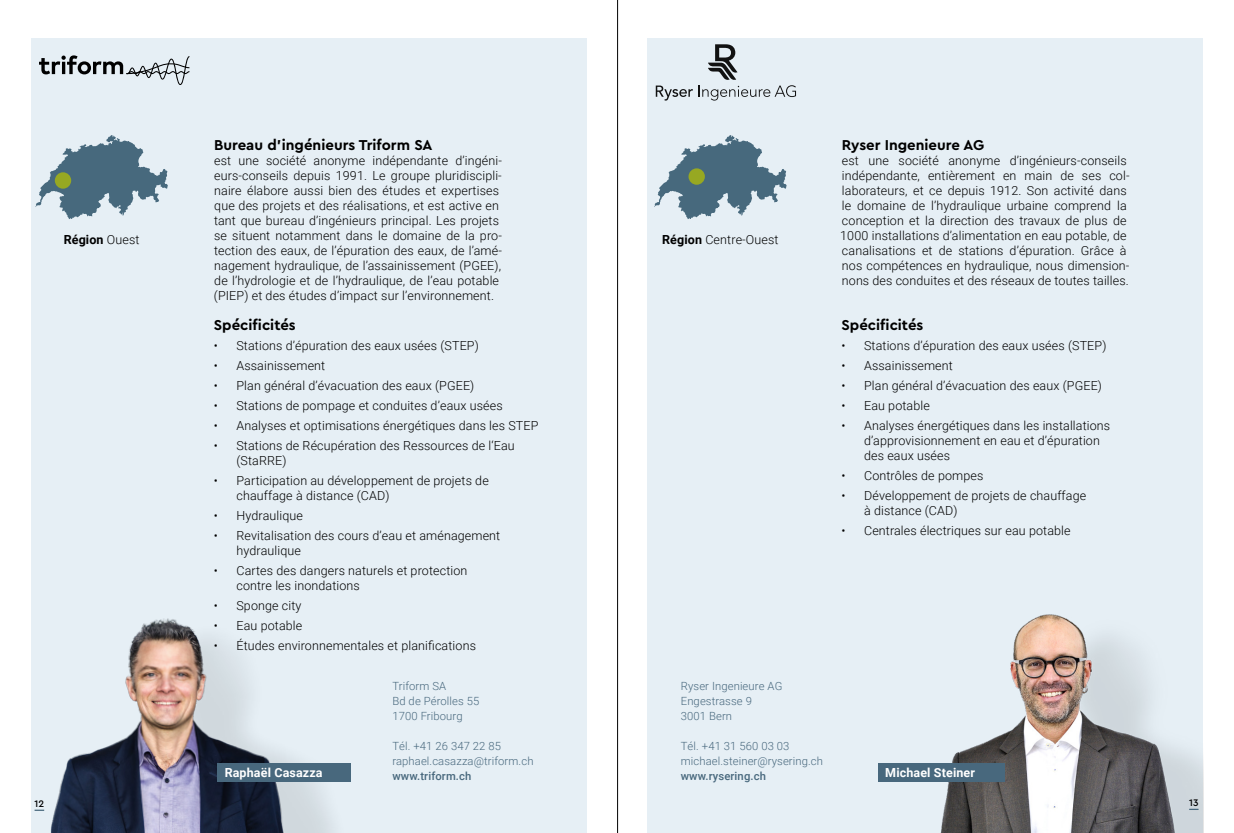
<style>
.page{position:relative;width:1234px;height:833px;background:#fff}
.page>*{position:absolute;margin:0;border:0;box-sizing:border-box;transform-origin:0 0}
.t1{font:700 15px "Cera PRO";color:#000}
.t2{font:300 12.5px/15px "Roboto";letter-spacing:.01em;color:#000}
.t3{font:700 12.5px "Roboto";letter-spacing:.01em;color:#fff}
.t4{font:700 12.5px "Roboto";letter-spacing:.01em;color:#000}
.t5{font:300 11.25px/15px "Roboto";letter-spacing:.01em;color:#48687d}
.t6{font:500 11.25px "Roboto";letter-spacing:.01em;color:#48687d}
.t7{font:500 10px "Cera Pro";color:#000}
.s1{font-weight:300}
.s2{font-weight:700}
</style>
<div class="page">
<div style="left:31px;top:38px;width:555px;height:795px;background:#e6eff5"></div>
<div style="left:647px;top:38px;width:556px;height:795px;background:#e6eff5"></div>
<img style="left:34px;top:618px;width:298px;height:215px">
<img style="left:940px;top:614px;width:263px;height:219px">
<div style="left:224px;top:763px;width:127px;height:19px;background:#48687d"></div>
<div style="left:877px;top:763px;width:127px;height:19px;background:#48687d"></div>
<svg style="left:35px;top:135px;width:133px;height:84px"></svg>
<div style="left:55px;top:172px;width:16px;height:17px;background:#97a822;border-radius:50%"></div>
<svg style="left:654px;top:135px;width:132px;height:84px"></svg>
<div style="left:688px;top:168px;width:16px;height:17px;background:#97a822;border-radius:50%"></div>
<div style="left:217px;top:763px;width:127px;height:19px;background:#48687d"></div>
<svg style="left:1188px;top:808px;width:10px;height:2px"></svg>
<svg style="left:35px;top:809px;width:9px;height:2px"></svg>
<svg style="left:39px;top:55px;width:150px;height:30px"></svg>
<svg style="left:655px;top:86px;width:37px;height:15px"></svg>
<svg style="left:698px;top:44px;width:97px;height:57px"></svg>
<hr style="left:617px;top:0;width:1px;height:833px;background:#000">
<p class="t1" style="left:214px;top:135px;width:220px">Bureau d’ingénieurs Triform SA</p>
<p class="t2" style="left:214px;top:153px;width:289px">est une société anonyme indépendante d’ingéni&shy;eurs-conseils depuis 1991. Le groupe pluridiscipli&shy;naire élabore aussi bien des études et expertises que des projets et des réalisations, et est active en tant que bureau d’ingénieurs principal. Les projets se situent notamment dans le domaine de la pro&shy;tection des eaux, de l’épuration des eaux, de l’amé&shy;nagement hydraulique, de l’assainissement (PGEE), de l’hydrologie et de l’hydraulique, de l’eau potable (PIEP) et des études d’impact sur l’environnement.</p>
<p class="t4" style="left:64px;top:231px;width:77px">Région <span class="s1">Ouest</span></p>
<p class="t2" style="left:662px;top:231px;width:118px"><span class="s2">Région</span> Centre-Ouest</p>
<p class="t1" style="left:214px;top:315px;width:83px">Spécificités</p>
<p class="t2" style="left:214px;top:338px;width:266px">• Stations d’épuration des eaux usées (STEP)</p>
<p class="t2" style="left:214px;top:358px;width:113px">• Assainissement</p>
<p class="t2" style="left:214px;top:378px;width:262px">• Plan général d’évacuation des eaux (PGEE)</p>
<p class="t2" style="left:214px;top:398px;width:290px">• Stations de pompage et conduites d’eaux usées</p>
<p class="t2" style="left:214px;top:418px;width:326px">• Analyses et optimisations énergétiques dans les STEP</p>
<p class="t2" style="left:236px;top:438px;width:280px;text-indent:-22px">• Stations de Récupération des Ressources de l‘Eau (StaRRE)</p>
<p class="t2" style="left:236px;top:473px;width:254px;text-indent:-22px">• Participation au développement de projets de chauffage à distance (CAD)</p>
<p class="t2" style="left:214px;top:508px;width:90px">• Hydraulique</p>
<p class="t2" style="left:236px;top:528px;width:265px;text-indent:-22px">• Revitalisation des cours d’eau et aménagement hydraulique</p>
<p class="t2" style="left:236px;top:563px;width:232px;text-indent:-22px">• Cartes des dangers naturels et protection contre les inondations</p>
<p class="t2" style="left:214px;top:598px;width:89px">• Sponge city</p>
<p class="t2" style="left:214px;top:618px;width:90px">• Eau potable</p>
<p class="t2" style="left:214px;top:638px;width:263px">• Études environnementales et planifications</p>
<p class="t5" style="left:392px;top:678px;width:88px">Triform SA<br>Bd de Pérolles 55<br>1700 Fribourg</p>
<p class="t5" style="left:392px;top:738px;width:142px">Tél. +41 26 347 22 85 raphael.casazza@triform.ch</p>
<p class="t3" style="left:225px;top:763px;width:99px">Raphaël Casazza</p>
<p class="t6" style="left:392px;top:768px;width:80px">www.triform.ch</p>
<p class="t5" style="left:680px;top:678px;width:103px">Ryser Ingenieure AG<br>Engestrasse 9<br>3001 Bern</p>
<p class="t5" style="left:680px;top:738px;width:144px">Tél. +41 31 560 03 03 michael.steiner@rysering.ch</p>
<p class="t6" style="left:680px;top:768px;width:87px">www.rysering.ch</p>
<p class="t1" style="left:841px;top:135px;width:144px">Ryser Ingenieure AG</p>
<p class="t2" style="left:840px;top:153px;width:291px">est une société anonyme d’ingénieurs-conseils indépendante, entièrement en main de ses col&shy;laborateurs, et ce depuis 1912. Son activité dans le domaine de l’hydraulique urbaine comprend la conception et la direction des travaux de plus de 1000 installations d’alimentation en eau potable, de canalisations et de stations d’épuration. Grâce à nos compétences en hydraulique, nous dimension&shy;nons des conduites et des réseaux de toutes tailles.</p>
<p class="t1" style="left:841px;top:315px;width:83px">Spécificités</p>
<p class="t2" style="left:841px;top:338px;width:266px">• Stations d’épuration des eaux usées (STEP)</p>
<p class="t2" style="left:841px;top:358px;width:113px">• Assainissement</p>
<p class="t2" style="left:841px;top:378px;width:262px">• Plan général d’évacuation des eaux (PGEE)</p>
<p class="t2" style="left:841px;top:398px;width:90px">• Eau potable</p>
<p class="t2" style="left:863px;top:418px;width:247px;text-indent:-22px">• Analyses énergétiques dans les installations d’approvisionnement en eau et d’épuration des eaux usées</p>
<p class="t2" style="left:841px;top:468px;width:143px">• Contrôles de pompes</p>
<p class="t2" style="left:863px;top:488px;width:224px;text-indent:-22px">• Développement de projets de chauffage à distance (CAD)</p>
<p class="t2" style="left:841px;top:523px;width:230px">• Centrales électriques sur eau potable</p>
<p class="t3" style="left:885px;top:763px;width:91px">Michael Steiner</p>
<p class="t7" style="left:35px;top:796px;width:11px">12</p>
<p class="t7" style="left:1188px;top:795px;width:11px">13</p>
</div>
